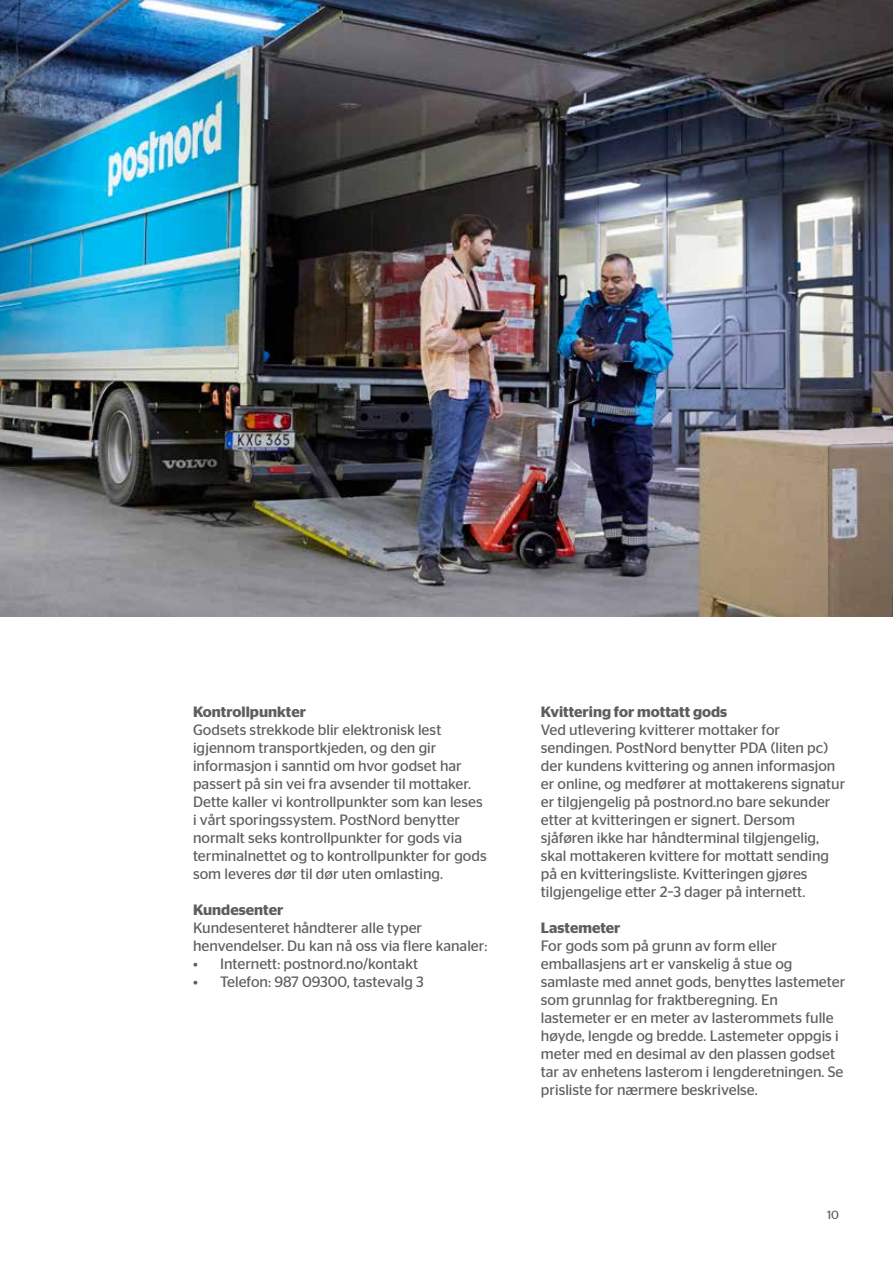
<style>
.page{position:relative;width:893px;height:1263px;background:#fff}
.page>*{position:absolute;margin:0;border:0;box-sizing:border-box;transform-origin:0 0}
.t1{font:15px/18px "Stag Sans";color:#5e5e5e}
.t2{font:600 15px "Stag Sans";color:#5e5e5e}
.t3{font:12px "Stag Sans";color:#5e5e5e}
</style>
<div class="page">
<img style="left:0;top:0;width:893px;height:616px">
<p class="t2" style="left:193px;top:703px;width:114px">Kontrollpunkter</p>
<p class="t1" style="left:193px;top:720px;width:295px">Godsets strekkode blir elektronisk lest igjennom transportkjeden, og den gir informasjon i sanntid om hvor godset har passert på sin vei fra avsender til mottaker.<br>Dette kaller vi kontrollpunkter som kan leses i vårt sporingssystem. PostNord benytter normalt seks kontrollpunkter for gods via terminalnettet og to kontrollpunkter for gods som leveres dør til dør uten omlasting.</p>
<p class="t2" style="left:193px;top:901px;width:92px">Kundesenter</p>
<p class="t1" style="left:193px;top:918px;width:296px">Kundesenteret håndterer alle typer henvendelser. Du kan nå oss via flere kanaler:</p>
<p class="t1" style="left:193px;top:954px;width:226px">• Internett: postnord.no/kontakt</p>
<p class="t1" style="left:193px;top:972px;width:232px">• Telefon: 987 09300, tastevalg 3</p>
<p class="t2" style="left:541px;top:703px;width:188px">Kvittering for mottatt gods</p>
<p class="t1" style="left:541px;top:720px;width:306px">Ved utlevering kvitterer mottaker for sendingen. PostNord benytter PDA (liten pc) der kundens kvittering og annen informasjon er online, og medfører at mottakerens signatur er tilgjengelig på postnord.no bare sekunder etter at kvitteringen er signert. Dersom sjåføren ikke har håndterminal tilgjengelig, skal mottakeren kvittere for mottatt sending på en kvitteringsliste. Kvitteringen gjøres tilgjengelige etter 2–3 dager på internett.</p>
<p class="t2" style="left:541px;top:919px;width:81px">Lastemeter</p>
<p class="t1" style="left:541px;top:936px;width:306px">For gods som på grunn av form eller emballasjens art er vanskelig å stue og samlaste med annet gods, benyttes lastemeter som grunnlag for fraktberegning. En lastemeter er en meter av lasterommets fulle høyde, lengde og bredde. Lastemeter oppgis i meter med en desimal av den plassen godset tar av enhetens lasterom i lengderetningen. Se prisliste for nærmere beskrivelse.</p>
<p class="t3" style="left:827px;top:1207px;width:13px">10</p>
</div>
